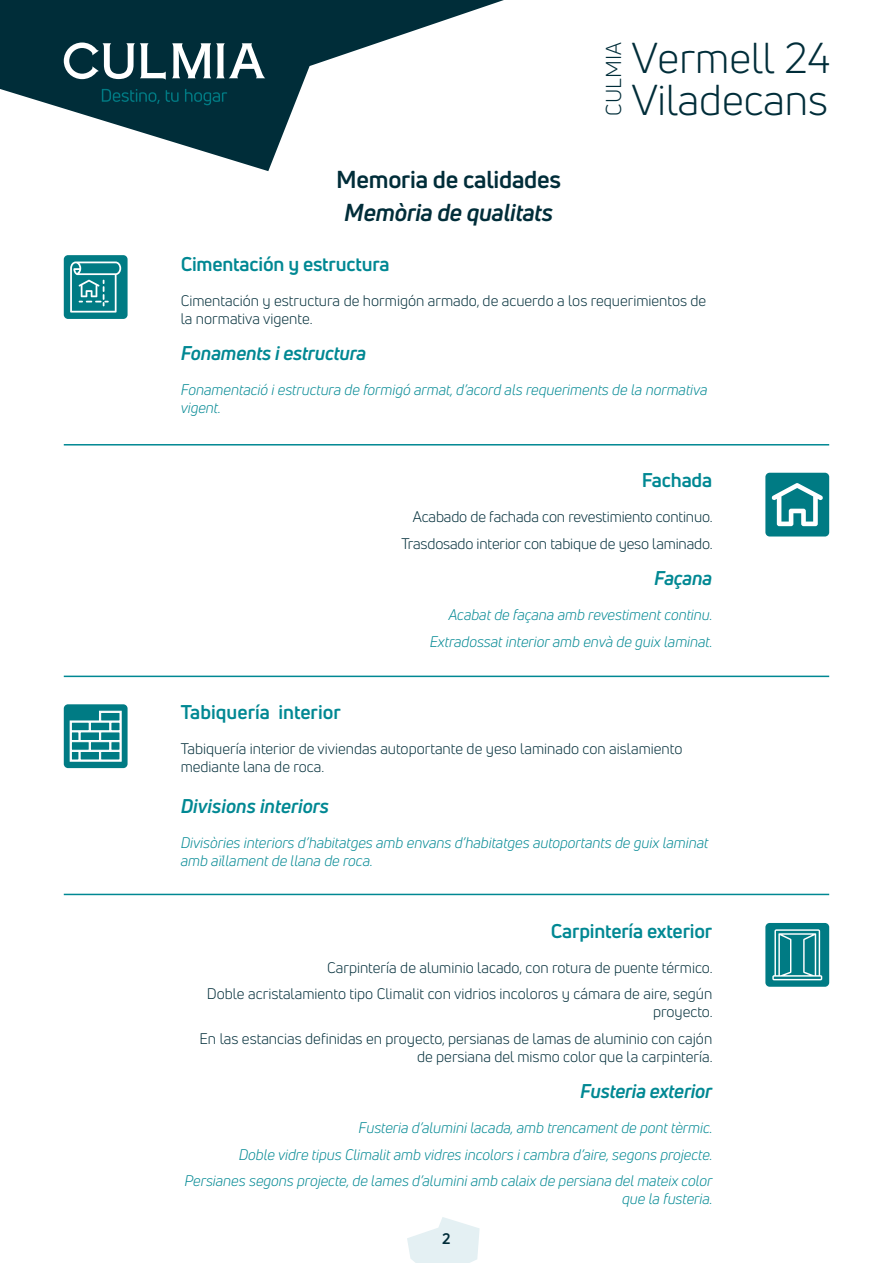
<style>
.page{position:relative;width:893px;height:1263px;background:#fff}
.page>*{position:absolute;margin:0;border:0;box-sizing:border-box;transform-origin:0 0}
.t1{font:42.3px/41.4px "Uni Neue";color:#002d39}
.t2{font:700 24px "Uni Neue";letter-spacing:-.01em;color:#002d39}
.t3{font:italic 700 24px "Uni Neue";letter-spacing:-.01em;color:#002d39}
.t4{font:21.15px "Uni Neue";color:#002d39}
.t5{font:700 19.5px "Uni Neue";letter-spacing:-.01em;color:#008893}
.t6{font:italic 700 19.5px "Uni Neue";letter-spacing:-.01em;color:#008893}
.t7{font:15px/26.5px "Uni Neue";color:#002d39;text-align:right}
.t8{font:italic 15px/26.5px "Uni Neue";color:#008893}
.t9{font:700 15px "Uni Neue";color:#002d39}
</style>
<div class="page">
<svg style="left:0;top:0;width:504px;height:171px"></svg>
<svg style="left:407px;top:1217px;width:73px;height:46px"></svg>
<svg style="left:172px;top:43px;width:93px;height:35px"></svg>
<svg style="left:64px;top:43px;width:102px;height:37px"></svg>
<svg style="left:102px;top:89px;width:125px;height:16px;background:#003e49"></svg>
<div style="left:64px;top:255px;width:64px;height:64px;background:#007b84;border-radius:4px"></div>
<svg style="left:70px;top:261px;width:51px;height:52px"></svg>
<div style="left:64px;top:704px;width:64px;height:64px;background:#007b84;border-radius:4px"></div>
<svg style="left:69px;top:710px;width:53px;height:52px"></svg>
<div style="left:765px;top:473px;width:64px;height:63px;background:#007b84;border-radius:4px"></div>
<svg style="left:771px;top:483px;width:52px;height:43px"></svg>
<hr style="left:64px;top:444px;width:765px;height:1px;background:#008893">
<hr style="left:64px;top:676px;width:765px;height:1px;background:#008893">
<div style="left:765px;top:923px;width:64px;height:64px;background:#007b84;border-radius:4px"></div>
<svg style="left:772px;top:929px;width:50px;height:51px"></svg>
<hr style="left:64px;top:894px;width:765px;height:1px;background:#008893">
<h2 class="t2" style="left:336px;top:164px;width:226px">Memoria de calidades</h2>
<h2 class="t3" style="left:344px;top:198px;width:210px">Memòria de qualitats</h2>
<h3 class="t4" style="left:601px;top:116px;width:74px;rotate:-90deg">CULMIA</h3>
<h1 class="t1" style="left:632px;top:37px;width:200px">Vermell 24<br>Viladecans</h1>
<h3 class="t5" style="left:181px;top:251px;width:210px">Cimentación y estructura</h3>
<p class="t7" style="left:181px;top:291px;width:527px;line-height:18px;text-align:left">Cimentación y estructura de hormigón armado, de acuerdo a los requerimientos de la normativa vigente.</p>
<h3 class="t6" style="left:181px;top:341px;width:187px">Fonaments i estructura</h3>
<p class="t8" style="left:181px;top:381px;width:528px;line-height:18px">Fonamentació i estructura de formigó armat, d’acord als requeriments de la normativa vigent.</p>
<h3 class="t5" style="left:642px;top:468px;width:72px">Fachada</h3>
<p class="t7" style="left:401px;top:504px;width:313px">Acabado de fachada con revestimiento continuo.<br>Trasdosado interior con tabique de yeso laminado.</p>
<h3 class="t6" style="left:654px;top:566px;width:59px">Façana</h3>
<p class="t8" style="left:430px;top:602px;width:284px;text-align:right">Acabat de façana amb revestiment continu.<br>Extradossat interior amb envà de guix laminat.</p>
<h3 class="t5" style="left:181px;top:700px;width:162px">Tabiquería interior</h3>
<p class="t7" style="left:181px;top:739px;width:503px;line-height:18px;text-align:left">Tabiquería interior de viviendas autoportante de yeso laminado con aislamiento mediante lana de roca.</p>
<h3 class="t6" style="left:181px;top:793px;width:150px">Divisions interiors</h3>
<p class="t8" style="left:181px;top:833px;width:529px;line-height:18px">Divisòries interiors d’habitatges amb envans d’habitatges autoportants de guix laminat amb aïllament de llana de roca.</p>
<h3 class="t5" style="left:551px;top:918px;width:163px">Carpintería exterior</h3>
<p class="t7" style="left:207px;top:954px;width:507px">Carpintería de aluminio lacado, con rotura de puente térmico.<br>Doble acristalamiento tipo Climalit con vidrios incoloros y cámara de aire, según</p>
<p class="t7" style="left:199px;top:998px;width:515px">proyecto.<br>En las estancias definidas en proyecto, persianas de lamas de aluminio con cajón</p>
<p class="t7" style="left:417px;top:1043px;width:297px">de persiana del mismo color que la carpintería.</p>
<h3 class="t6" style="left:580px;top:1079px;width:134px">Fusteria exterior</h3>
<p class="t8" style="left:184px;top:1114px;width:530px;text-align:right">Fusteria d’alumini lacada, amb trencament de pont tèrmic.<br>Doble vidre tipus Climalit amb vidres incolors i cambra d’aire, segons projecte.<br>Persianes segons projecte, de lames d’alumini amb calaix de persiana del mateix color</p>
<p class="t8" style="left:622px;top:1185px;width:92px">que la fusteria.</p>
<p class="t9" style="left:442px;top:1229px;width:10px">2</p>
</div>
